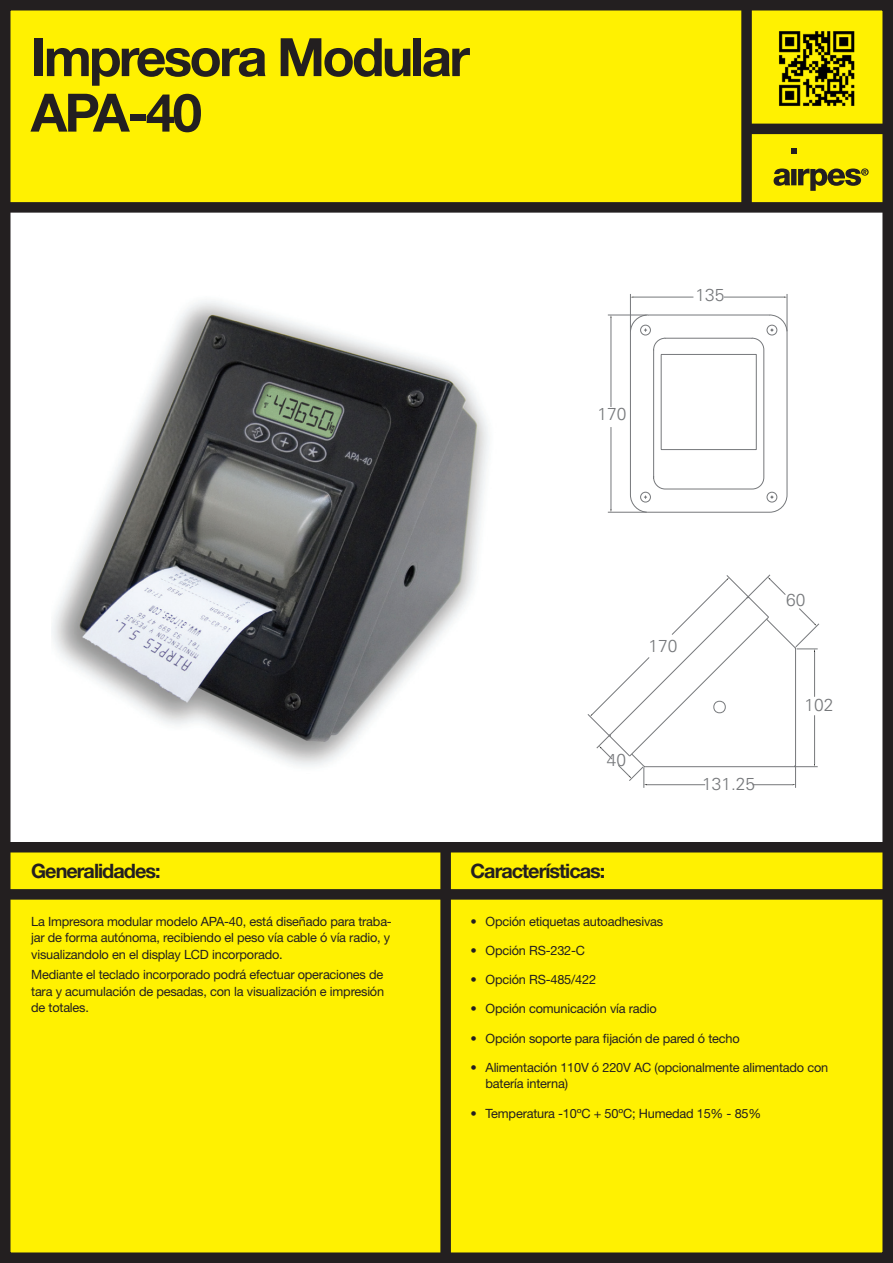
<style>
.page{position:relative;width:893px;height:1263px;background:#fff}
.page>*{position:absolute;margin:0;border:0;box-sizing:border-box;transform-origin:0 0}
.t1{font:700 52.95px "Helvetica Neue LT Std";letter-spacing:-.05em;color:#231f20}
.t2{font:700 19.8px "Helvetica Neue LT Std";letter-spacing:-.05em;color:#231f20}
.t3{font:300 17.4px "Univers";color:#76787b}
.t4{font:12.75px/16.5px "Helvetica Neue LT Std";letter-spacing:-.015em;color:#231f20}
</style>
<div class="page">
<div style="left:1px;top:0;width:892px;height:1263px;background:#fff101"></div>
<div style="left:0;top:210px;width:893px;height:637px;background:#fff"></div>
<div style="left:0;top:0;width:893px;height:1263px;border:10px solid #231f20"></div>
<div style="left:440px;top:847px;width:11px;height:416px;background:#231f20"></div>
<div style="left:0;top:842px;width:893px;height:10px;background:#231f20"></div>
<div style="left:0;top:889px;width:893px;height:11px;background:#231f20"></div>
<div style="left:741px;top:6px;width:11px;height:203px;background:#231f20"></div>
<div style="left:746px;top:124px;width:147px;height:10px;background:#231f20"></div>
<div style="left:0;top:202px;width:893px;height:11px;background:#231f20"></div>
<svg style="left:791px;top:148px;width:5px;height:6px"></svg>
<svg style="left:774px;top:168px;width:95px;height:23px"></svg>
<img style="left:779px;top:31px;width:76px;height:75px">
<img style="left:52px;top:301px;width:437px;height:466px">
<svg style="left:587px;top:608px;width:232px;height:180px"></svg>
<svg style="left:629px;top:314px;width:167px;height:335px"></svg>
<hr style="left:724px;top:297px;width:60px;height:1px;background:#76787b">
<hr style="left:634px;top:297px;width:59px;height:1px;background:#76787b">
<hr style="left:787px;top:294px;width:1px;height:37px;background:#76787b">
<hr style="left:630px;top:294px;width:1px;height:37px;background:#76787b">
<hr style="left:661px;top:449px;width:95px;height:1px;background:#76787b">
<hr style="left:661px;top:354px;width:95px;height:1px;background:#76787b">
<hr style="left:756px;top:354px;width:1px;height:96px;background:#76787b">
<hr style="left:661px;top:354px;width:1px;height:96px;background:#76787b">
<svg style="left:770px;top:328px;width:3px;height:4px"></svg>
<svg style="left:644px;top:328px;width:3px;height:4px"></svg>
<hr style="left:611px;top:427px;width:1px;height:82px;background:#76787b">
<hr style="left:611px;top:318px;width:1px;height:89px;background:#76787b">
<hr style="left:608px;top:512px;width:39px;height:1px;background:#76787b">
<hr style="left:608px;top:315px;width:39px;height:1px;background:#76787b">
<p class="t1" style="left:31px;top:24px;width:441px">Impresora Modular</p>
<p class="t1" style="left:31px;top:80px;width:173px">APA-40</p>
<h3 class="t3" style="left:597px;top:404px;width:30px">170</h3>
<h3 class="t3" style="left:695px;top:285px;width:30px">135</h3>
<p class="t2" style="left:31px;top:859px;width:131px">Generalidades:</p>
<h3 class="t3" style="left:649px;top:635px;width:30px">170</h3>
<h3 class="t3" style="left:607px;top:750px;width:21px">40</h3>
<p class="t2" style="left:471px;top:859px;width:136px">Características:</p>
<h3 class="t3" style="left:702px;top:773px;width:55px">131.25</h3>
<h3 class="t3" style="left:786px;top:590px;width:21px">60</h3>
<h3 class="t3" style="left:804px;top:695px;width:30px">102</h3>
<p class="t4" style="left:31px;top:913px;width:362px">La Impresora modular modelo APA-40, está diseñado para traba&shy;jar de forma autónoma, recibiendo el peso vía cable ó vía radio, y visualizandolo en el display LCD incorporado.</p>
<p class="t4" style="left:31px;top:966px;width:354px;text-align:justify">Mediante el teclado incorporado podrá efectuar operaciones de tara y acumulación de pesadas, con la visualización e impresión de totales.</p>
<p class="t4" style="left:471px;top:913px;width:194px">• Opción etiquetas autoadhesivas</p>
<p class="t4" style="left:471px;top:942px;width:116px">• Opción RS-232-C</p>
<p class="t4" style="left:471px;top:971px;width:127px">• Opción RS-485/422</p>
<p class="t4" style="left:471px;top:1000px;width:188px">• Opción comunicación vía radio</p>
<p class="t4" style="left:471px;top:1030px;width:271px">• Opción soporte para fijación de pared ó techo</p>
<p class="t4" style="left:486px;top:1059px;width:344px;text-indent:-15px">• Alimentación 110V ó 220V AC (opcionalmente alimentado con batería interna)</p>
<p class="t4" style="left:471px;top:1105px;width:292px">• Temperatura -10ºC + 50ºC; Humedad 15% - 85%</p>
</div>
